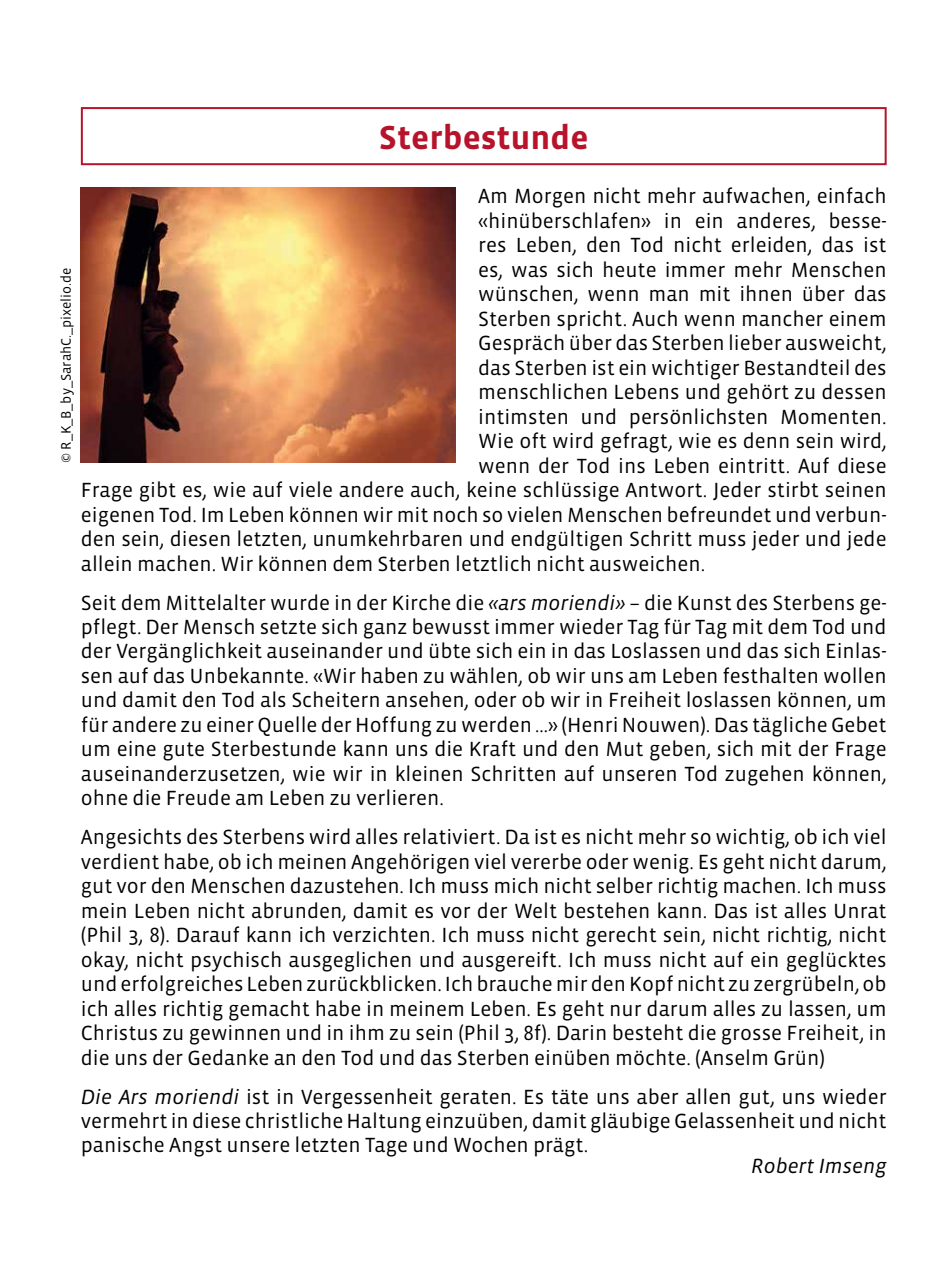
<style>
.page{position:relative;width:942px;height:1276px;background:#fff}
.page>*{position:absolute;margin:0;border:0;box-sizing:border-box;transform-origin:0 0}
.t1{font:700 34px "Vista Sans";color:#b7142c}
.t2{font:21px/24.4px "Vista Sans";color:#000;text-align:justify}
.t3{font:italic 21px "Vista Sans";color:#000}
.t4{font:14px "Vista Sans";color:#000}
.s1{font-style:italic}
</style>
<div class="page">
<div style="left:81px;top:107px;width:805px;height:58px;border:2px solid #b7142c"></div>
<img style="left:81px;top:187px;width:374px;height:275px">
<h1 class="t1" style="left:379px;top:121px;width:211px">Sterbestunde</h1>
<p class="t2" style="left:478px;top:185px;width:410px">Am Morgen nicht mehr aufwachen, einfach</p>
<p class="t2" style="left:478px;top:209px;width:410px">«hinüberschlafen» in ein anderes, besse-</p>
<p class="t2" style="left:478px;top:234px;width:410px">res Leben, den Tod nicht erleiden, das ist</p>
<p class="t2" style="left:478px;top:258px;width:410px">es, was sich heute immer mehr Menschen</p>
<p class="t2" style="left:478px;top:282px;width:410px">wünschen, wenn man mit ihnen über das</p>
<p class="t2" style="left:478px;top:307px;width:410px">Sterben spricht. Auch wenn mancher einem</p>
<p class="t2" style="left:478px;top:331px;width:410px">Gespräch über das Sterben lieber ausweicht,</p>
<p class="t2" style="left:478px;top:356px;width:410px">das Sterben ist ein wichtiger Bestandteil des</p>
<p class="t2" style="left:478px;top:380px;width:410px">menschlichen Lebens und gehört zu dessen</p>
<p class="t2" style="left:478px;top:405px;width:410px">intimsten und persönlichsten Momenten.</p>
<p class="t2" style="left:478px;top:429px;width:410px">Wie oft wird gefragt, wie es denn sein wird,</p>
<p class="t2" style="left:478px;top:454px;width:410px">wenn der Tod ins Leben eintritt. Auf diese</p>
<p class="t2" style="left:81px;top:478px;width:807px">Frage gibt es, wie auf viele andere auch, keine schlüssige Antwort. Jeder stirbt seinen</p>
<p class="t2" style="left:81px;top:503px;width:807px">eigenen Tod. Im Leben können wir mit noch so vielen Menschen befreundet und verbun-</p>
<p class="t2" style="left:81px;top:527px;width:807px">den sein, diesen letzten, unumkehrbaren und endgültigen Schritt muss jeder und jede</p>
<p class="t2" style="left:81px;top:552px;width:625px">allein machen. Wir können dem Sterben letztlich nicht ausweichen.</p>
<p class="t2" style="left:81px;top:591px;width:807px">Seit dem Mittelalter wurde in der Kirche die <span class="s1">«ars moriendi»</span> – die Kunst des Sterbens ge&shy;pflegt. Der Mensch setzte sich ganz bewusst immer wieder Tag für Tag mit dem Tod und der Vergänglichkeit auseinander und übte sich ein in das Loslassen und das sich Einlas&shy;sen auf das Unbekannte. «Wir haben zu wählen, ob wir uns am Leben festhalten wollen und damit den Tod als Scheitern ansehen, oder ob wir in Freiheit loslassen können, um für andere zu einer Quelle der Hoffung zu werden …» (Henri Nouwen). Das tägliche Gebet um eine gute Sterbestunde kann uns die Kraft und den Mut geben, sich mit der Frage auseinanderzusetzen, wie wir in kleinen Schritten auf unseren Tod zugehen können, ohne die Freude am Leben zu verlieren.</p>
<p class="t2" style="left:81px;top:825px;width:807px">Angesichts des Sterbens wird alles relativiert. Da ist es nicht mehr so wichtig, ob ich viel verdient habe, ob ich meinen Angehörigen viel vererbe oder wenig. Es geht nicht darum, gut vor den Menschen dazustehen. Ich muss mich nicht selber richtig machen. Ich muss mein Leben nicht abrunden, damit es vor der Welt bestehen kann. Das ist alles Unrat (Phil 3, 8). Darauf kann ich verzichten. Ich muss nicht gerecht sein, nicht richtig, nicht okay, nicht psychisch ausgeglichen und ausgereift. Ich muss nicht auf ein geglücktes und erfolgreiches Leben zurückblicken. Ich brauche mir den Kopf nicht zu zergrübeln, ob ich alles richtig gemacht habe in meinem Leben. Es geht nur darum alles zu lassen, um Christus zu gewinnen und in ihm zu sein (Phil 3, 8f). Darin besteht die grosse Freiheit, in die uns der Gedanke an den Tod und das Sterben einüben möchte. (Anselm Grün)</p>
<p class="t2" style="left:81px;top:1084px;width:807px"><span class="s1">Die Ars moriendi</span> ist in Vergessenheit geraten. Es täte uns aber allen gut, uns wieder vermehrt in diese christliche Haltung einzuüben, damit gläubige Gelassenheit und nicht panische Angst unsere letzten Tage und Wochen prägt.</p>
<p class="t3" style="left:751px;top:1155px;width:137px">Robert Imseng</p>
<p class="t4" style="left:59px;top:462px;width:197px;rotate:-90deg">© R_K_B_by_SarahC._pixelio.de</p>
</div>
